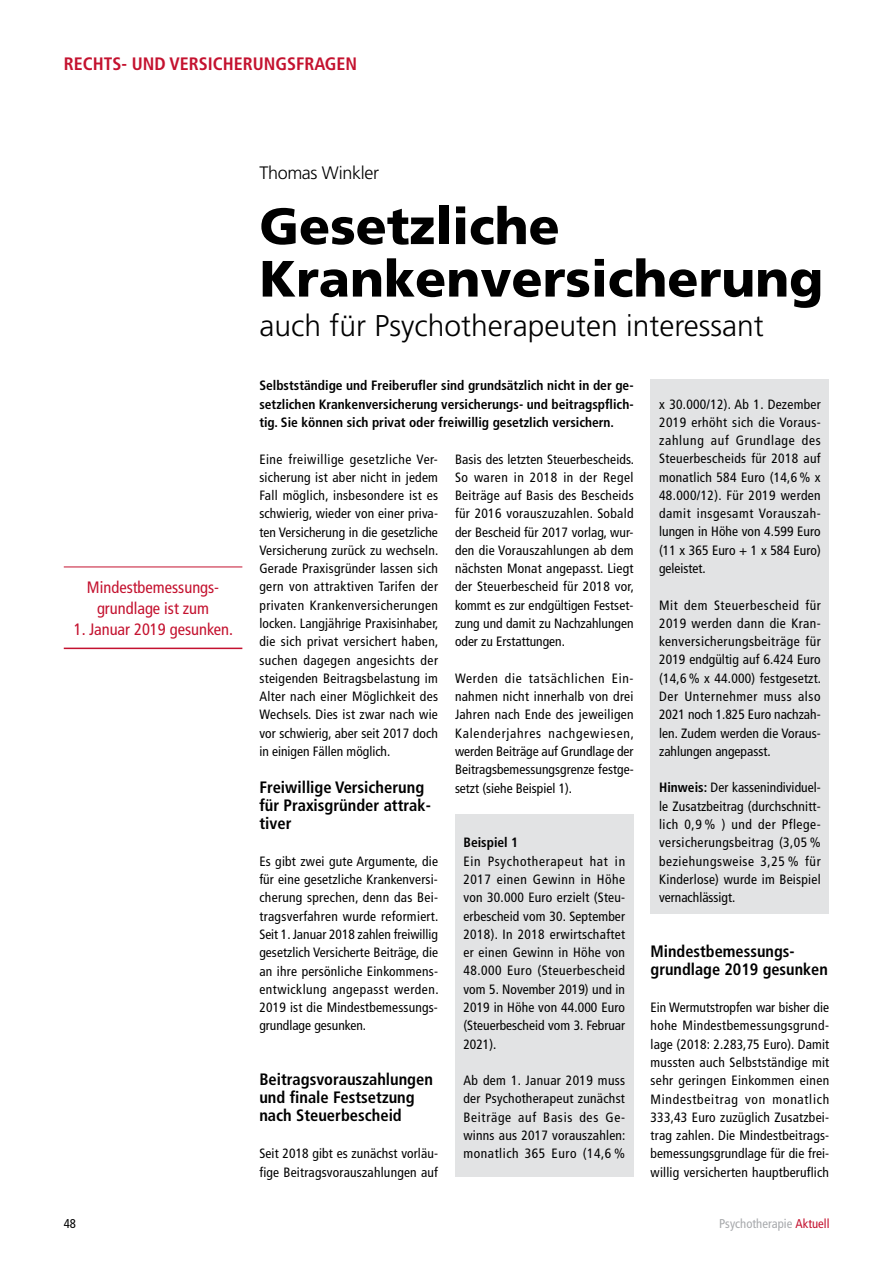
<style>
.page{position:relative;width:893px;height:1263px;background:#fff}
.page>*{position:absolute;margin:0;border:0;box-sizing:border-box;transform-origin:0 0}
.t1{font:900 51px/52.5px "Frutiger";color:#000}
.t2{font:300 30px "Frutiger";color:#000}
.t3{font:700 condensed 18px "Frutiger";color:#c4122f}
.t4{font:300 18px "Frutiger";letter-spacing:-.02em;color:#000}
.t5{font:700 condensed 16.5px/18px "Frutiger";color:#000}
.t6{font:condensed 16.5px/21px "Frutiger";color:#c4122f;text-align:center}
.t7{font:condensed 13.5px/18.3px "Frutiger";letter-spacing:.005em;color:#000;text-align:justify}
.t8{font:700 condensed 13.5px/18.3px "Frutiger";color:#000;text-align:justify}
.t9{font:condensed 12.75px "Frutiger";color:#a7a9ac}
.t10{font:condensed 12.75px "Frutiger";color:#000}
.s1{font-weight:700}
.s2{color:#c4122f}
</style>
<div class="page">
<div style="left:455px;top:814px;width:179px;height:363px;background:#e2e3e4"></div>
<div style="left:651px;top:379px;width:178px;height:535px;background:#e2e3e4"></div>
<hr style="left:64px;top:567px;width:178px;height:1px;background:#c4122f">
<hr style="left:64px;top:648px;width:178px;height:1px;background:#c4122f">
<h3 class="t3" style="left:64px;top:54px;width:295px">RECHTS- UND VERSICHERUNGSFRAGEN</h3>
<p class="t6" style="left:87px;top:577px;width:134px">Mindestbemessungs&shy;grundlage ist zum</p>
<p class="t6" style="left:74px;top:619px;width:161px">1. Januar 2019 gesunken.</p>
<h3 class="t4" style="left:259px;top:163px;width:121px">Thomas Winkler</h3>
<h1 class="t1" style="left:259px;top:199px;width:565px">Gesetzliche<br>Krankenversicherung</h1>
<h2 class="t2" style="left:259px;top:308px;width:506px">auch für Psychotherapeuten interessant</h2>
<p class="t8" style="left:259px;top:377px;width:376px">Selbstständige und Freiberufler sind grundsätzlich nicht in der ge&shy;setzlichen Krankenversicherung versicherungs- und beitragspflich&shy;tig. Sie können sich privat oder freiwillig gesetzlich versichern.</p>
<p class="t7" style="left:259px;top:450px;width:181px">Eine freiwillige gesetzliche Ver&shy;sicherung ist aber nicht in jedem Fall möglich, insbesondere ist es schwierig, wieder von einer priva&shy;ten Versicherung in die gesetzliche Versicherung zurück zu wechseln.<br>Gerade Praxisgründer lassen sich gern von attraktiven Tarifen der privaten Krankenversicherungen locken. Langjährige Praxisinhaber, die sich privat versichert haben, suchen dagegen angesichts der steigenden Beitragsbelastung im Alter nach einer Möglichkeit des Wechsels. Dies ist zwar nach wie vor schwierig, aber seit 2017 doch in einigen Fällen möglich.</p>
<p class="t5" style="left:259px;top:778px;width:173px">Freiwillige Versicherung für Praxisgründer attrak&shy;tiver</p>
<p class="t7" style="left:259px;top:852px;width:181px">Es gibt zwei gute Argumente, die für eine gesetzliche Krankenversi&shy;cherung sprechen, denn das Bei&shy;tragsverfahren wurde reformiert.<br>Seit 1. Januar 2018 zahlen freiwillig gesetzlich Versicherte Beiträge, die an ihre persönliche Einkommens&shy;entwicklung angepasst werden.<br>2019 ist die Mindestbemessungs&shy;grundlage gesunken.</p>
<p class="t5" style="left:259px;top:1070px;width:175px">Beitragsvorauszahlungen und finale Festsetzung nach Steuerbescheid</p>
<p class="t7" style="left:259px;top:1145px;width:180px">Seit 2018 gibt es zunächst vorläu&shy;fige Beitragsvorauszahlungen auf</p>
<p class="t7" style="left:455px;top:450px;width:180px">Basis des letzten Steuerbescheids.<br>So waren in 2018 in der Regel Beiträge auf Basis des Bescheids für 2016 vorauszuzahlen. Sobald der Bescheid für 2017 vorlag, wur&shy;den die Vorauszahlungen ab dem nächsten Monat angepasst. Liegt der Steuerbescheid für 2018 vor, kommt es zur endgültigen Festset&shy;zung und damit zu Nachzahlungen oder zu Erstattungen.</p>
<p class="t7" style="left:455px;top:669px;width:180px">Werden die tatsächlichen Ein&shy;nahmen nicht innerhalb von drei Jahren nach Ende des jeweiligen Kalenderjahres nachgewiesen, werden Beiträge auf Grundlage der Beitragsbemessungsgrenze festge&shy;setzt (siehe Beispiel 1).</p>
<p class="t8" style="left:463px;top:834px;width:56px">Beispiel 1</p>
<p class="t7" style="left:463px;top:852px;width:163px">Ein Psychotherapeut hat in 2017 einen Gewinn in Höhe von 30.000 Euro erzielt (Steu&shy;erbescheid vom 30. September 2018). In 2018 erwirtschaftet er einen Gewinn in Höhe von 48.000 Euro (Steuerbescheid vom 5. November 2019) und in 2019 in Höhe von 44.000 Euro (Steuerbescheid vom 3. Februar 2021).</p>
<p class="t7" style="left:463px;top:1071px;width:163px">Ab dem 1. Januar 2019 muss der Psychotherapeut zunächst Beiträge auf Basis des Ge&shy;winns aus 2017 vorauszahlen: monatlich 365 Euro (14,6 %</p>
<p class="t7" style="left:659px;top:395px;width:163px">x 30.000/12). Ab 1. Dezember 2019 erhöht sich die Voraus&shy;zahlung auf Grundlage des Steuerbescheids für 2018 auf monatlich 584 Euro (14,6 % x 48.000/12). Für 2019 werden damit insgesamt Vorauszah&shy;lungen in Höhe von 4.599 Euro (11 x 365 Euro + 1 x 584 Euro) geleistet.</p>
<p class="t7" style="left:659px;top:596px;width:164px">Mit dem Steuerbescheid für 2019 werden dann die Kran&shy;kenversicherungsbeiträge für 2019 endgültig auf 6.424 Euro (14,6 % x 44.000) festgesetzt.<br>Der Unternehmer muss also 2021 noch 1.825 Euro nachzah&shy;len. Zudem werden die Voraus&shy;zahlungen angepasst.</p>
<p class="t7" style="left:659px;top:779px;width:163px"><span class="s1">Hinweis:</span> Der kassenindividuel&shy;le Zusatzbeitrag (durchschnitt&shy;lich 0,9 % ) und der Pflege&shy;versicherungsbeitrag (3,05 % beziehungsweise 3,25 % für Kinderlose) wurde im Beispiel vernachlässigt.</p>
<p class="t5" style="left:651px;top:942px;width:179px">Mindestbemessungs&shy;grundlage 2019 gesunken</p>
<p class="t7" style="left:651px;top:998px;width:180px">Ein Wermutstropfen war bisher die hohe Mindestbemessungsgrund&shy;lage (2018: 2.283,75 Euro). Damit mussten auch Selbstständige mit sehr geringen Einkommen einen Mindestbeitrag von monatlich 333,43 Euro zuzüglich Zusatzbei&shy;trag zahlen. Die Mindestbeitrags&shy;bemessungsgrundlage für die frei&shy;willig versicherten hauptberuflich</p>
<p class="t10" style="left:64px;top:1216px;width:14px">48</p>
<p class="t9" style="left:719px;top:1216px;width:112px">Psychotherapie <span class="s2">Aktuell</span></p>
</div>
